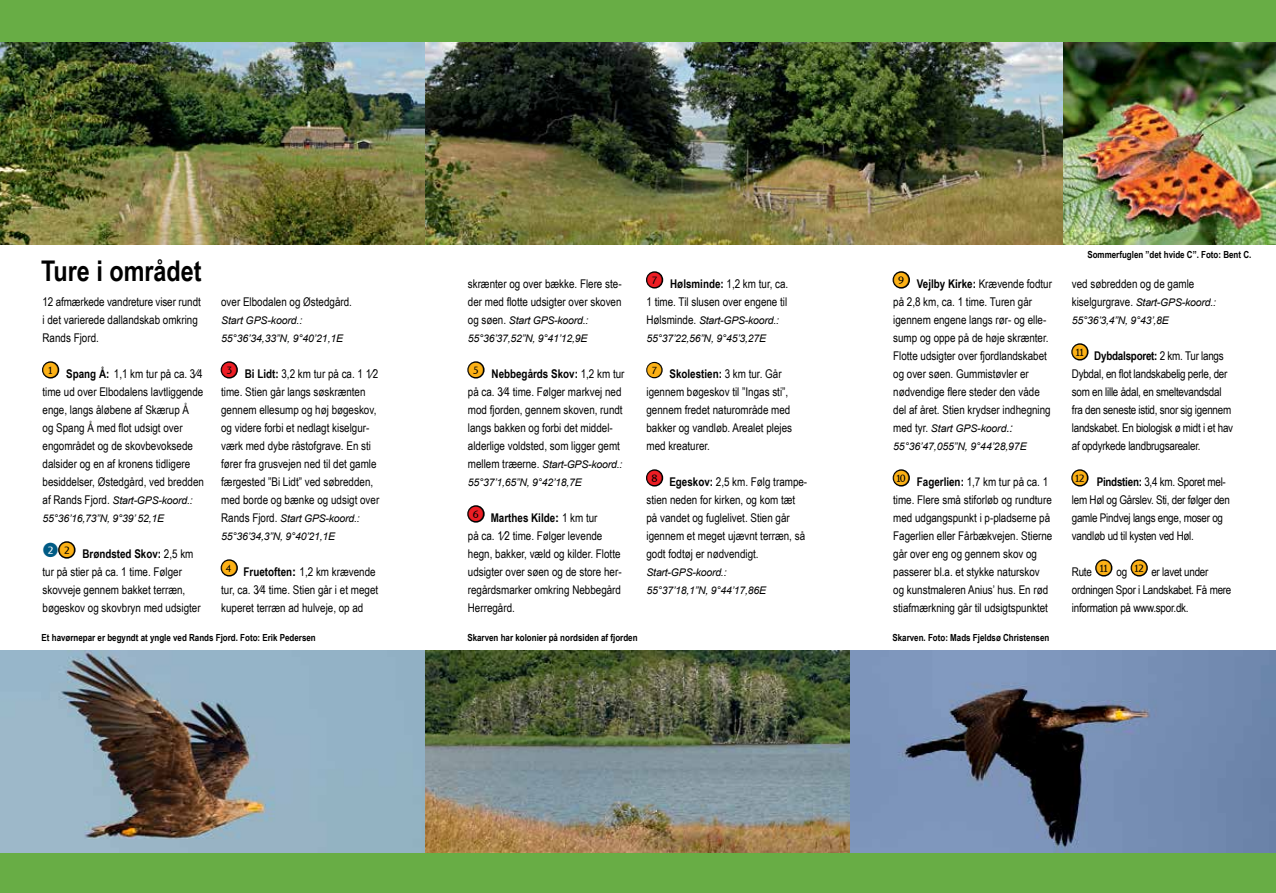
<style>
.page{position:relative;width:1276px;height:893px;background:#fff}
.page>*{position:absolute;margin:0;border:0;box-sizing:border-box;transform-origin:0 0}
.t1{font:700 28.5px "Arial Narrow";color:#000}
.t2{font:12px/18px "Arial Narrow";color:#000}
.t3{font:12px/18px "Arial Narrow";letter-spacing:-.02em;color:#000}
.t4{font:italic 10.5px/18px "Arial";letter-spacing:-.02em;color:#000}
.t5{font:700 9.75px "Arial Narrow";color:#000}
.s1{font-weight:700}
.s2{font-family:"Arial Narrow";font-style:normal;font-size:12px}
.s3{color:#ed1d24}
.s4{color:#fcb116}
.s5{font-family:"Arial";font-weight:700}
.s6{font-size:12px}
</style>
<div class="page">
<div style="left:0;top:0;width:1276px;height:43px;background:#68ad45"></div>
<div style="left:0;top:850px;width:1276px;height:43px;background:#68ad45"></div>
<svg style="left:220px;top:361px;width:18px;height:18px"></svg>
<svg style="left:220px;top:559px;width:18px;height:18px"></svg>
<img style="left:0;top:43px;width:1276px;height:201px">
<img style="left:0;top:651px;width:1276px;height:202px">
<svg style="left:42px;top:361px;width:18px;height:18px"></svg>
<svg style="left:58px;top:541px;width:18px;height:18px"></svg>
<svg style="left:467px;top:361px;width:18px;height:18px"></svg>
<svg style="left:467px;top:505px;width:18px;height:18px"></svg>
<svg style="left:646px;top:271px;width:18px;height:18px"></svg>
<svg style="left:646px;top:361px;width:17px;height:18px"></svg>
<svg style="left:646px;top:469px;width:18px;height:18px"></svg>
<svg style="left:892px;top:271px;width:18px;height:18px"></svg>
<svg style="left:892px;top:469px;width:18px;height:18px"></svg>
<svg style="left:1071px;top:343px;width:18px;height:18px"></svg>
<svg style="left:1071px;top:469px;width:18px;height:18px"></svg>
<svg style="left:1095px;top:559px;width:18px;height:18px"></svg>
<svg style="left:1130px;top:559px;width:18px;height:18px"></svg>
<h1 class="t1" style="left:41px;top:249px;width:162px">Ture i området</h1>
<p class="t2" style="left:43px;top:292px;width:160px">12 afmærkede vandreture viser rundt i det varierede dallandskab omkring<br>Rands Fjord.</p>
<p class="t2" style="left:43px;top:364px;width:163px;text-indent:24px"><span class="s1">Spang Å:</span> 1,1 km tur på ca. 3⁄4 time ud over Elbodalens lavtliggende enge, langs åløbene af Skærup Å<br>og Spang Å med flot udsigt over engområdet og de skovbevoksede dalsider og en af kronens tidligere besiddelser, Østedgård, ved bredden</p>
<p class="t4" style="left:43px;top:491px;width:152px"><span class="s2">af Rands Fjord.</span> Start-GPS-koord.:<br>55°36’16,73”N, 9°39’ 52,1E</p>
<p class="t2" style="left:43px;top:544px;width:160px;text-indent:40px"><span class="s1">Brøndsted Skov:</span> 2,5 km tur på stier på ca. 1 time. Følger skovveje gennem bakket terræn, bøgeskov og skovbryn med udsigter</p>
<p class="t2" style="left:221px;top:292px;width:132px">over Elbodalen og Østedgård.</p>
<p class="t4" style="left:221px;top:311px;width:124px">Start GPS-koord.:<br>55°36’34,33”N, 9°40’21,1E</p>
<p class="t2" style="left:221px;top:364px;width:160px"><span class="s3">✓</span> <span class="s1">Bi Lidt:</span> 3,2 km tur på ca. 1 1⁄2 time. Stien går langs søskrænten gennem ellesump og høj bøgeskov, og videre forbi et nedlagt kiselgur&shy;værk med dybe råstofgrave. En sti fører fra grusvejen ned til det gamle færgested ”Bi Lidt” ved søbredden, med borde og bænke og udsigt over</p>
<p class="t4" style="left:221px;top:509px;width:140px"><span class="s2">Rands Fjord.</span> Start GPS-koord.:<br>55°36’34,3”N, 9°40’21,1E</p>
<p class="t2" style="left:221px;top:562px;width:158px"><span class="s4">✔</span> <span class="s1">Fruetoften</span><span class="s5">:</span> 1,2 km krævende tur, ca. 3⁄4 time. Stien går i et meget kuperet terræn ad hulveje, op ad</p>
<p class="t5" style="left:42px;top:631px;width:276px">Et havørnepar er begyndt at yngle ved Rands Fjord. Foto: Erik Pedersen</p>
<p class="t2" style="left:468px;top:274px;width:155px">skrænter og over bække. Flere ste&shy;der med flotte udsigter over skoven</p>
<p class="t4" style="left:468px;top:311px;width:122px"><span class="s2">og søen.</span> Start GPS-koord.:<br>55°36’37,52”N, 9°41’12,9E</p>
<p class="t2" style="left:468px;top:364px;width:158px;text-indent:24px"><span class="s1">Nebbegårds Skov:</span> 1,2 km tur på ca. 3⁄4 time. Følger markvej ned mod fjorden, gennem skoven, rundt langs bakken og forbi det middel&shy;alderlige voldsted, som ligger gemt</p>
<p class="t4" style="left:468px;top:455px;width:156px"><span class="s2">mellem træerne.</span> Start-GPS-koord.:<br>55°37’1,65”N, 9°42’18,7E</p>
<p class="t2" style="left:468px;top:508px;width:155px;text-indent:23px"><span class="s1">Marthes Kilde</span><span class="s5">:</span> 1 km tur<br>på ca. 1⁄2 time. Følger levende hegn, bakker, væld og kilder. Flotte udsigter over søen og de store her&shy;regårdsmarker omkring Nebbegård<br>Herregård.</p>
<p class="t5" style="left:467px;top:631px;width:172px">Skarven har kolonier på nordsiden af fjorden</p>
<p class="t2" style="left:646px;top:274px;width:143px;text-align:right"><span class="s1">Hølsminde:</span> 1,2 km tur, ca.<br>1 time. Til slusen over engene til</p>
<p class="t4" style="left:646px;top:311px;width:134px"><span class="s2">Hølsminde.</span> Start-GPS-koord.:<br>55°37’22,56”N, 9°45’3,27E</p>
<p class="t2" style="left:646px;top:364px;width:147px;text-indent:23px"><span class="s1">Skolestien:</span> 3 km tur. Går igennem bøgeskov til ”Ingas sti”, gennem fredet naturområde med bakker og vandløb. Arealet plejes med kreaturer.</p>
<p class="t2" style="left:646px;top:472px;width:162px;text-indent:23px"><span class="s1">Egeskov:</span> 2,5 km. Følg trampe&shy;stien neden for kirken, og kom tæt på vandet og fuglelivet. Stien går igennem et meget ujævnt terræn, så godt fodtøj er nødvendigt.</p>
<p class="t4" style="left:646px;top:563px;width:121px">Start-GPS-koord.:<br>55°37’18,1”N, 9°44’17,86E</p>
<p class="t2" style="left:893px;top:274px;width:160px;text-indent:24px"><span class="s1">Vejlby Kirke:</span> Krævende fodtur på 2,8 km, ca. 1 time. Turen går igennem engene langs rør- og elle&shy;sump og oppe på de høje skrænter.<br>Flotte udsigter over fjordlandskabet og over søen. Gummistøvler er nødvendige flere steder den våde del af året. Stien krydser indhegning</p>
<p class="t4" style="left:893px;top:419px;width:135px"><span class="s2">med tyr.</span> Start GPS-koord<span class="s6">.:<br></span>55°36’47,055”N, 9°44’28,97E</p>
<p class="t2" style="left:893px;top:472px;width:161px;text-indent:24px"><span class="s1">Fagerlien:</span> 1,7 km tur på ca. 1 time. Flere små stiforløb og rundture med udgangspunkt i p-pladserne på Fagerlien eller Fårbækvejen. Stierne går over eng og gennem skov og passerer bl.a. et stykke naturskov og kunstmaleren Anius’ hus. En rød stiafmærkning går til udsigtspunktet</p>
<p class="t5" style="left:892px;top:631px;width:158px">Skarven. Foto: Mads Fjeldsø Christensen</p>
<p class="t5" style="left:1087px;top:247px;width:165px">Sommerfuglen ”det hvide C”. Foto: Bent C.</p>
<p class="t2" style="left:1072px;top:274px;width:124px">ved søbredden og de gamle</p>
<p class="t4" style="left:1071px;top:293px;width:146px"><span class="s2">kiselgurgrave.</span> Start-GPS-koord.:<br>55°36’3,4”N, 9°43’,8E</p>
<p class="t3" style="left:1071px;top:346px;width:163px;text-indent:22px"><span class="s1">Dybdalsporet:</span> 2 km. Tur langs Dybdal, en flot landskabelig perle, der som en lille ådal, en smeltevandsdal fra den seneste istid, snor sig igennem landskabet. En biologisk ø midt i et hav af opdyrkede landbrugsarealer.</p>
<p class="t3" style="left:1071px;top:472px;width:160px;text-indent:25px"><span class="s1">Pindstien:</span> 3,4 km. Sporet mel&shy;lem Høl og Gårslev. Sti, der følger den gamle Pindvej langs enge, moser og vandløb ud til kysten ved Høl.</p>
<p class="t2" style="left:1071px;top:562px;width:22px">Rute</p>
<p class="t2" style="left:1116px;top:562px;width:12px">og</p>
<p class="t3" style="left:1071px;top:562px;width:161px;text-indent:80px">er lavet under ordningen Spor i Landskabet. Få mere information på www.spor.dk.</p>
</div>
